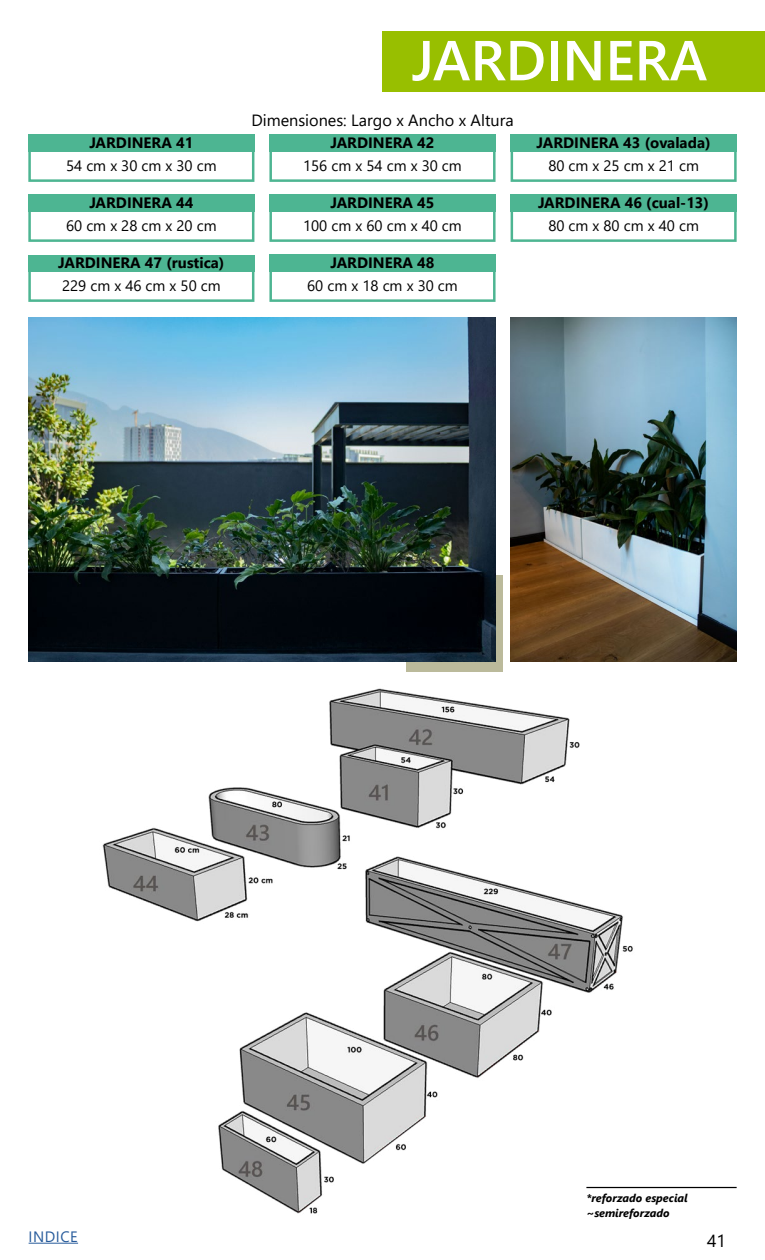
<style>
.page{position:relative;width:765px;height:1260px;background:#fff}
.page>*{position:absolute;margin:0;border:0;box-sizing:border-box;transform-origin:0 0}
.t1{font:600 56.25px "Segoe UI";color:#fff}
.t2{font:17.5px "Segoe UI";color:#000}
.t3{font:16.25px "Segoe UI";color:#000}
.t4{font:15px "Segoe UI";color:#000}
.t5{font:700 15px "Segoe UI";color:#000}
.t6{font:15px "Segoe UI";letter-spacing:.035em;color:#275b9b}
.t7{font:italic 700 11.25px/15px "Segoe UI";color:#000}
</style>
<div class="page">
<div style="left:406px;top:575px;width:97px;height:97px;background:#bbba9b"></div>
<div style="left:382px;top:32px;width:383px;height:60px;background:#98bf00"></div>
<img style="left:102px;top:688px;width:578px;height:526px">
<div style="left:269px;top:143px;width:227px;height:39px;border:2px solid #4db592"></div>
<div style="left:28px;top:201px;width:226px;height:41px;border:2px solid #4db592"></div>
<div style="left:511px;top:203px;width:226px;height:39px;border:2px solid #4db592"></div>
<div style="left:269px;top:263px;width:227px;height:39px;border:2px solid #4db592"></div>
<div style="left:28px;top:143px;width:226px;height:39px;border:2px solid #4db592"></div>
<div style="left:511px;top:144px;width:226px;height:38px;border:2px solid #4db592"></div>
<div style="left:269px;top:203px;width:227px;height:39px;border:2px solid #4db592"></div>
<div style="left:28px;top:263px;width:226px;height:39px;border:2px solid #4db592"></div>
<div style="left:28px;top:135px;width:226px;height:17px;background:#4db592"></div>
<div style="left:511px;top:134px;width:226px;height:18px;background:#4db592"></div>
<div style="left:269px;top:194px;width:227px;height:18px;background:#4db592"></div>
<div style="left:28px;top:255px;width:226px;height:17px;background:#4db592"></div>
<div style="left:269px;top:134px;width:227px;height:18px;background:#4db592"></div>
<div style="left:28px;top:194px;width:226px;height:18px;background:#4db592"></div>
<div style="left:511px;top:194px;width:226px;height:18px;background:#4db592"></div>
<div style="left:269px;top:254px;width:227px;height:18px;background:#4db592"></div>
<hr style="left:586px;top:1187px;width:151px;height:1px;background:#000">
<img style="left:28px;top:317px;width:468px;height:345px">
<img style="left:511px;top:317px;width:226px;height:345px">
<hr style="left:29px;top:1243px;width:49px;height:1px;background:#275b9b">
<h1 class="t1" style="left:412px;top:7px;width:297px">JARDINERA</h1>
<p class="t3" style="left:251px;top:105px;width:264px">Dimensiones: Largo x Ancho x Altura</p>
<p class="t5" style="left:89px;top:129px;width:105px">JARDINERA 41</p>
<p class="t5" style="left:537px;top:129px;width:175px">JARDINERA 43 (ovalada)</p>
<p class="t5" style="left:331px;top:129px;width:105px">JARDINERA 42</p>
<p class="t4" style="left:66px;top:151px;width:152px">54 cm x 30 cm x 30 cm</p>
<p class="t4" style="left:548px;top:151px;width:152px">80 cm x 25 cm x 21 cm</p>
<p class="t4" style="left:303px;top:151px;width:160px">156 cm x 54 cm x 30 cm</p>
<p class="t5" style="left:89px;top:189px;width:105px">JARDINERA 44</p>
<p class="t5" style="left:538px;top:189px;width:173px">JARDINERA 46 (cual-13)</p>
<p class="t5" style="left:331px;top:189px;width:105px">JARDINERA 45</p>
<p class="t4" style="left:303px;top:211px;width:160px">100 cm x 60 cm x 40 cm</p>
<p class="t4" style="left:66px;top:211px;width:152px">60 cm x 28 cm x 20 cm</p>
<p class="t4" style="left:548px;top:211px;width:152px">80 cm x 80 cm x 40 cm</p>
<p class="t5" style="left:58px;top:249px;width:168px">JARDINERA 47 (rustica)</p>
<p class="t4" style="left:62px;top:271px;width:160px">229 cm x 46 cm x 50 cm</p>
<p class="t5" style="left:331px;top:249px;width:105px">JARDINERA 48</p>
<p class="t4" style="left:307px;top:271px;width:152px">60 cm x 18 cm x 30 cm</p>
<p class="t6" style="left:29px;top:1222px;width:51px">INDICE</p>
<p class="t7" style="left:586px;top:1189px;width:103px">*reforzado especial ~semireforzado</p>
<p class="t2" style="left:707px;top:1224px;width:20px">41</p>
</div>
